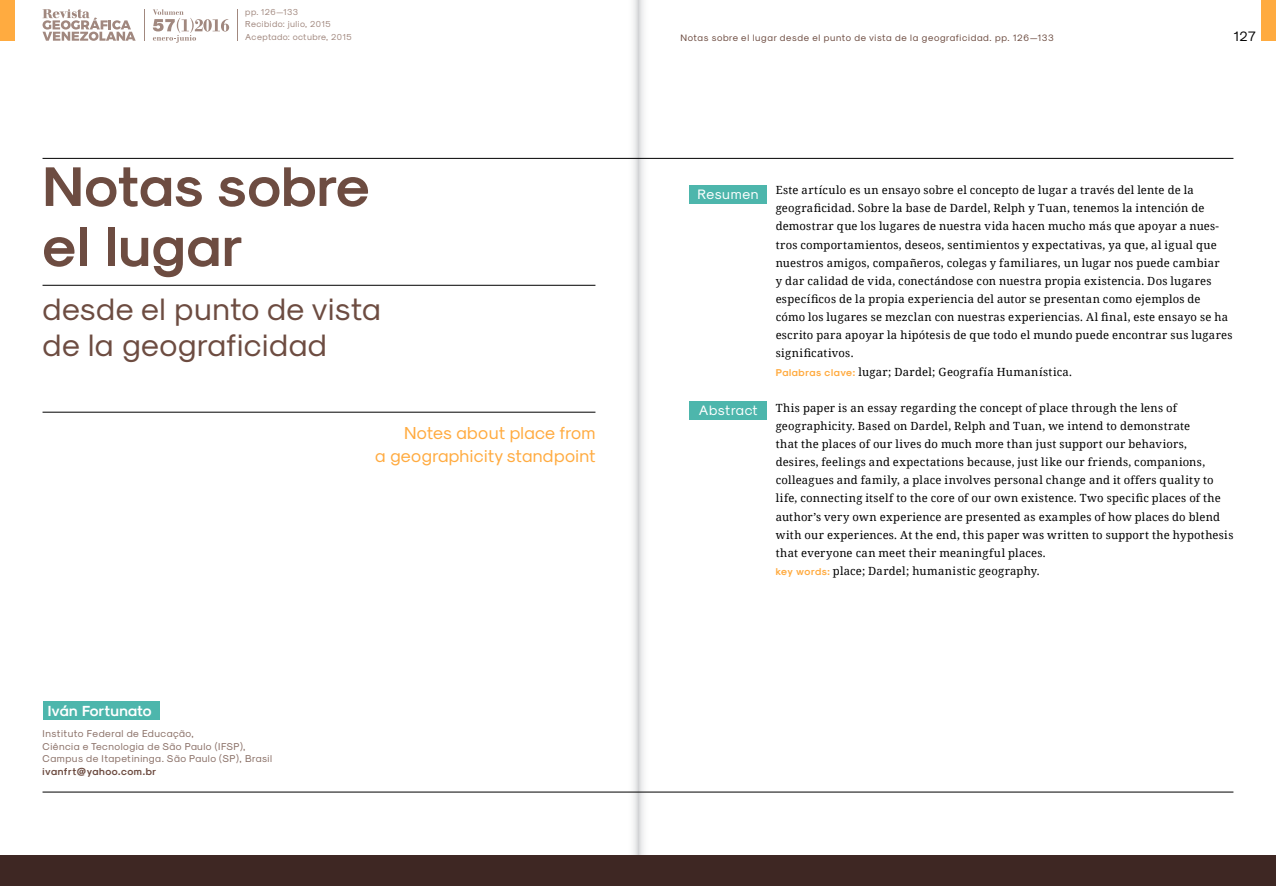
<style>
.page{position:relative;width:1276px;height:886px;background:#fff}
.page>*{position:absolute;margin:0;border:0;box-sizing:border-box;transform-origin:0 0}
.t1{font:56.25px/60px "Sk Modernist Bold";color:#6d4c41}
.t2{font:31.25px/36.2px "Sk Modernist Regular";letter-spacing:.02em;color:#6d4c41}
.t3{font:17.5px/23.8px "Sk Modernist Regular";letter-spacing:.02em;color:#ffab40;text-align:right}
.t4{font:14.75px "Sk Modernist Bold";color:#fff}
.t5{font:13.75px "Sk Modernist Regular";letter-spacing:.04em;color:#fff}
.t6{font:13.75px "Sk Modernist Regular";color:#000}
.t7{font:11.25px/18.1px "Noto Serif";letter-spacing:.02em;color:#000}
.t8{font:10px/12.5px "Sk Modernist Regular";letter-spacing:.05em;color:#8a7067}
.t9{font:10px "Sk Modernist Bold";color:#6d4c41}
.t10{font:9.38px "Sk Modernist Regular";letter-spacing:.07em;color:#6d4c41}
.t11{font:8.75px/12.4px "Sk Modernist Regular";letter-spacing:.05em;color:#a1887f}
.s1{font-family:"Sk Modernist Bold";font-size:10px;color:#ffab40}
</style>
<div class="page">
<div style="left:0;top:0;width:14px;height:41px;background:#ffab40"></div>
<div style="left:1261px;top:0;width:15px;height:41px;background:#ffab40"></div>
<svg style="left:624px;top:0;width:14px;height:856px"></svg>
<svg style="left:638px;top:0;width:14px;height:856px"></svg>
<div style="left:689px;top:185px;width:77px;height:18px;background:#4db6ac"></div>
<hr style="left:43px;top:158px;width:1190px;height:1px;background:#000">
<hr style="left:43px;top:285px;width:552px;height:1px;background:#000">
<hr style="left:43px;top:412px;width:552px;height:1px;background:#000">
<div style="left:689px;top:401px;width:77px;height:18px;background:#4db6ac"></div>
<hr style="left:43px;top:792px;width:1190px;height:1px;background:#000">
<svg style="left:43px;top:9px;width:93px;height:32px"></svg>
<hr style="left:144px;top:9px;width:1px;height:32px;background:#a1887f">
<hr style="left:237px;top:9px;width:1px;height:32px;background:#a1887f">
<svg style="left:153px;top:9px;width:76px;height:34px"></svg>
<div style="left:43px;top:702px;width:116px;height:18px;background:#4db6ac"></div>
<div style="left:0;top:856px;width:1276px;height:30px;background:#3e2723"></div>
<p class="t11" style="left:245px;top:6px;width:108px">pp. 126—133<br>Recibido: julio, 2015<br>Aceptado: octubre, 2015</p>
<h1 class="t1" style="left:43px;top:155px;width:328px">Notas sobre el lugar</h1>
<h2 class="t2" style="left:43px;top:291px;width:340px">desde el punto de vista de la geograficidad</h2>
<h3 class="t4" style="left:48px;top:702px;width:105px">Iván Fortunato</h3>
<p class="t8" style="left:43px;top:727px;width:231px">Instituto Federal de Educação,<br>Ciência e Tecnologia de São Paulo (IFSP),<br>Campus de Itapetininga. São Paulo (SP), Brasil</p>
<p class="t9" style="left:43px;top:765px;width:115px">ivanfrt@yahoo.com.br</p>
<h3 class="t3" style="left:375px;top:420px;width:222px">Notes about place from<br>a geographicity standpoint</h3>
<p class="t10" style="left:680px;top:32px;width:375px">Notas sobre el lugar desde el punto de vista de la geograficidad. pp. 126—133</p>
<p class="t6" style="left:1233px;top:28px;width:24px">127</p>
<p class="t5" style="left:697px;top:186px;width:63px">Resumen</p>
<p class="t5" style="left:699px;top:402px;width:60px">Abstract</p>
<p class="t7" style="left:775px;top:181px;width:458px">Este artículo es un ensayo sobre el concepto de lugar a través del lente de la geograficidad. Sobre la base de Dardel, Relph y Tuan, tenemos la intención de demostrar que los lugares de nuestra vida hacen mucho más que apoyar a nues&shy;tros comportamientos, deseos, sentimientos y expectativas, ya que, al igual que nuestros amigos, compañeros, colegas y familiares, un lugar nos puede cambiar<br>y dar calidad de vida, conectándose con nuestra propia existencia. Dos lugares específicos de la propia experiencia del autor se presentan como ejemplos de cómo los lugares se mezclan con nuestras experiencias. Al final, este ensayo se ha escrito para apoyar la hipótesis de que todo el mundo puede encontrar sus lugares significativos.<br><span class="s1">Palabras clave:</span> lugar; Dardel; Geografía Humanística.</p>
<p class="t7" style="left:775px;top:398px;width:459px">This paper is an essay regarding the concept of place through the lens of geographicity. Based on Dardel, Relph and Tuan, we intend to demonstrate<br>that the places of our lives do much more than just support our behaviors,<br>desires, feelings and expectations because, just like our friends, companions, colleagues and family, a place involves personal change and it offers quality to life, connecting itself to the core of our own existence. Two specific places of the author’s very own experience are presented as examples of how places do blend with our experiences. At the end, this paper was written to support the hypothesis that everyone can meet their meaningful places.<br><span class="s1">key words:</span> place; Dardel; humanistic geography.</p>
</div>
